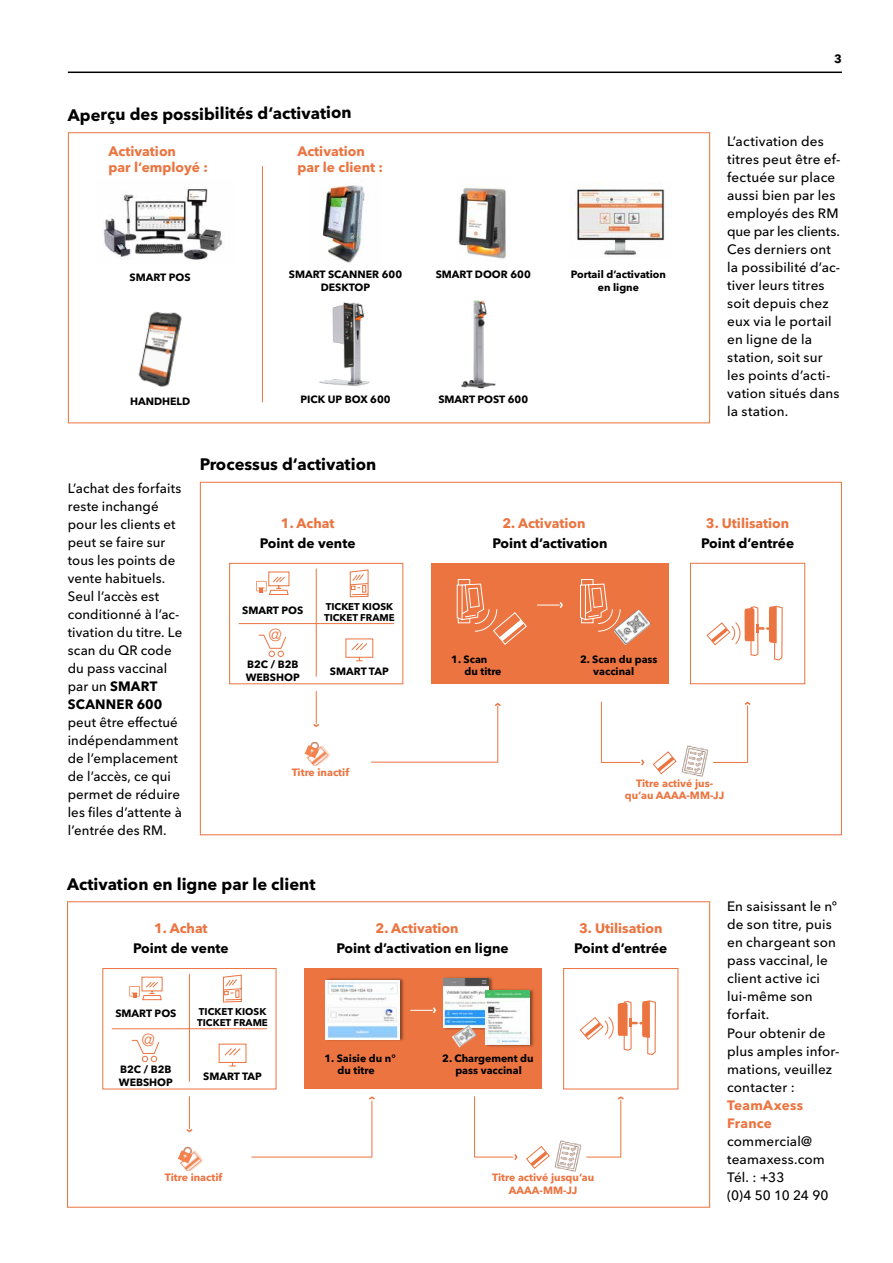
<style>
.page{position:relative;width:893px;height:1263px;background:#fff}
.page>*{position:absolute;margin:0;border:0;box-sizing:border-box;transform-origin:0 0}
.t1{font:300 16.95px "Helvetica Neue";color:#eb7440}
.t2{font:700 16.5px "Avenir Next Cyr";color:#000}
.t3{font:700 13.65px/16.4px "Avenir Next Cyr";color:#eb7440}
.t4{font:700 13.65px "Avenir Next Cyr";color:#000}
.t5{font:500 13.5px/18px "Avenir Next Cyr";letter-spacing:.01em;color:#000}
.t6{font:700 13.5px/18px "Avenir Next Cyr";letter-spacing:.015em;color:#eb7440}
.t7{font:700 12px "Avenir Next Cyr";color:#000}
.t8{font:700 10.5px/12.6px "Avenir Next Cyr";color:#000}
.t9{font:700 10.5px/12.6px "Avenir Next Cyr";color:#eb7440;text-align:center}
.t10{font:700 9.75px/10.5px "Avenir Next Cyr";color:#000}
.s1{font-weight:700}
</style>
<div class="page">
<hr style="left:68px;top:72px;width:774px;height:1px;background:#000">
<img style="left:322px;top:185px;width:43px;height:78px">
<hr style="left:262px;top:166px;width:1px;height:236px;background:#eb7440">
<img style="left:103px;top:189px;width:120px;height:71px">
<img style="left:571px;top:182px;width:99px;height:74px">
<img style="left:319px;top:302px;width:51px;height:85px">
<img style="left:461px;top:300px;width:35px;height:89px">
<img style="left:138px;top:311px;width:44px;height:76px">
<img style="left:458px;top:186px;width:48px;height:75px">
<img style="left:304px;top:741px;width:15px;height:13px">
<svg style="left:305px;top:745px;width:25px;height:21px"></svg>
<hr style="left:316px;top:691px;width:1px;height:33px;background:#eb7440">
<hr style="left:497px;top:706px;width:1px;height:56px;background:#eb7440">
<hr style="left:601px;top:702px;width:1px;height:61px;background:#eb7440">
<hr style="left:239px;top:623px;width:155px;height:1px;background:#eb7440">
<hr style="left:316px;top:568px;width:1px;height:108px;background:#eb7440">
<svg style="left:350px;top:569px;width:19px;height:28px"></svg>
<svg style="left:258px;top:634px;width:28px;height:23px"></svg>
<svg style="left:256px;top:571px;width:34px;height:24px"></svg>
<svg style="left:345px;top:638px;width:28px;height:23px"></svg>
<svg style="left:313px;top:724px;width:6px;height:3px"></svg>
<hr style="left:371px;top:762px;width:127px;height:1px;background:#eb7440">
<hr style="left:713px;top:762px;width:35px;height:1px;background:#eb7440">
<hr style="left:601px;top:762px;width:39px;height:1px;background:#eb7440">
<svg style="left:495px;top:703px;width:6px;height:3px"></svg>
<hr style="left:747px;top:705px;width:1px;height:58px;background:#eb7440">
<svg style="left:745px;top:702px;width:6px;height:3px"></svg>
<svg style="left:641px;top:759px;width:3px;height:6px"></svg>
<svg style="left:652px;top:751px;width:24px;height:24px"></svg>
<img style="left:676px;top:745px;width:33px;height:32px">
<svg style="left:706px;top:606px;width:77px;height:54px"></svg>
<div style="left:229px;top:563px;width:174px;height:121px;border:1px solid #eb7440"></div>
<div style="left:690px;top:563px;width:115px;height:121px;border:1px solid #eb7440"></div>
<div style="left:431px;top:563px;width:238px;height:121px;background:#eb7440"></div>
<svg style="left:537px;top:602px;width:26px;height:6px"></svg>
<svg style="left:456px;top:579px;width:71px;height:66px"></svg>
<svg style="left:580px;top:579px;width:71px;height:66px"></svg>
<img style="left:177px;top:1146px;width:15px;height:13px">
<svg style="left:178px;top:1150px;width:26px;height:21px"></svg>
<hr style="left:189px;top:1096px;width:1px;height:33px;background:#eb7440">
<hr style="left:372px;top:1101px;width:1px;height:56px;background:#eb7440">
<hr style="left:474px;top:1096px;width:1px;height:61px;background:#eb7440">
<hr style="left:112px;top:1028px;width:155px;height:1px;background:#eb7440">
<hr style="left:189px;top:974px;width:1px;height:108px;background:#eb7440">
<svg style="left:223px;top:974px;width:19px;height:28px"></svg>
<svg style="left:131px;top:1040px;width:29px;height:22px"></svg>
<svg style="left:129px;top:976px;width:34px;height:24px"></svg>
<svg style="left:218px;top:1043px;width:29px;height:24px"></svg>
<svg style="left:186px;top:1129px;width:6px;height:3px"></svg>
<hr style="left:251px;top:1157px;width:121px;height:1px;background:#eb7440">
<hr style="left:586px;top:1157px;width:35px;height:1px;background:#eb7440">
<hr style="left:475px;top:1157px;width:38px;height:1px;background:#eb7440">
<svg style="left:369px;top:1096px;width:6px;height:4px"></svg>
<hr style="left:620px;top:1100px;width:1px;height:57px;background:#eb7440">
<svg style="left:618px;top:1096px;width:6px;height:4px"></svg>
<svg style="left:514px;top:1154px;width:4px;height:6px"></svg>
<svg style="left:526px;top:1146px;width:24px;height:23px"></svg>
<img style="left:554px;top:1140px;width:33px;height:32px">
<svg style="left:579px;top:1000px;width:77px;height:55px"></svg>
<div style="left:102px;top:968px;width:174px;height:121px;border:1px solid #eb7440"></div>
<div style="left:563px;top:968px;width:115px;height:121px;border:1px solid #eb7440"></div>
<div style="left:305px;top:968px;width:237px;height:121px;background:#eb7440"></div>
<svg style="left:410px;top:1007px;width:26px;height:6px"></svg>
<img style="left:325px;top:978px;width:79px;height:63px">
<img style="left:325px;top:980px;width:74px;height:59px">
<img style="left:443px;top:977px;width:50px;height:53px">
<img style="left:443px;top:979px;width:46px;height:49px">
<img style="left:452px;top:1025px;width:24px;height:22px">
<img style="left:485px;top:987px;width:49px;height:60px">
<img style="left:486px;top:990px;width:44px;height:55px">
<p class="t2" style="left:68px;top:106px;width:285px;rotate:-1deg">Aperçu des possibilités d‘activation</p>
<p class="t3" style="left:109px;top:143px;width:101px">Activation<br>par l‘employé :</p>
<p class="t3" style="left:297px;top:143px;width:87px">Activation par le client :</p>
<p class="t8" style="left:130px;top:271px;width:63px">SMART POS</p>
<p class="t8" style="left:571px;top:268px;width:97px;text-align:center">Portail d’activation en ligne</p>
<p class="t8" style="left:289px;top:268px;width:115px">SMART SCANNER 600</p>
<p class="t8" style="left:436px;top:268px;width:97px">SMART DOOR 600</p>
<p class="t8" style="left:321px;top:281px;width:51px">DESKTOP</p>
<p class="t8" style="left:130px;top:395px;width:62px">HANDHELD</p>
<p class="t8" style="left:300px;top:392px;width:92px">PICK UP BOX 600</p>
<p class="t8" style="left:438px;top:392px;width:91px">SMART POST 600</p>
<p class="t2" style="left:200px;top:454px;width:178px">Processus d‘activation</p>
<p class="t7" style="left:834px;top:52px;width:9px">3</p>
<p class="t5" style="left:727px;top:132px;width:115px">L’activation des titres peut être ef&shy;fectuée sur place aussi bien par les employés des RM que par les clients.<br>Ces derniers ont la possibilité d’ac&shy;tiver leurs titres soit depuis chez eux via le portail en ligne de la station, soit sur les points d’acti&shy;vation situés dans la station.</p>
<p class="t5" style="left:68px;top:479px;width:116px">L’achat des forfaits reste inchangé pour les clients et peut se faire sur tous les points de vente habituels.<br>Seul l’accès est conditionné à l’ac&shy;tivation du titre. Le scan du QR code du pass vaccinal par un <span class="s1">SMART<br>SCANNER 600</span></p>
<p class="t5" style="left:68px;top:713px;width:116px">peut être effectué indépendamment de l’emplacement de l’accès, ce qui permet de réduire les files d’attente à l’entrée des RM.</p>
<p class="t3" style="left:281px;top:515px;width:55px">1. Achat</p>
<p class="t3" style="left:502px;top:515px;width:85px">2. Activation</p>
<p class="t3" style="left:706px;top:515px;width:85px">3. Utilisation</p>
<p class="t4" style="left:260px;top:535px;width:97px">Point de vente</p>
<p class="t4" style="left:701px;top:535px;width:95px">Point d’entrée</p>
<p class="t4" style="left:492px;top:535px;width:117px">Point d’activation</p>
<p class="t8" style="left:242px;top:604px;width:63px">SMART POS</p>
<p class="t1" style="left:268px;top:621px;width:15px">@</p>
<p class="t8" style="left:246px;top:658px;width:56px">B2C / B2B<br>WEBSHOP</p>
<p class="t10" style="left:324px;top:601px;width:72px">TICKET KIOSK<br>TICKET FRAME</p>
<p class="t8" style="left:330px;top:665px;width:60px">SMART TAP</p>
<p class="t9" style="left:292px;top:766px;width:59px">Titre inactif</p>
<p class="t8" style="left:464px;top:653px;width:39px;text-indent:-13px">1. Scan du titre</p>
<p class="t8" style="left:593px;top:653px;width:66px;text-indent:-13px">2. Scan du pass vaccinal</p>
<p class="t9" style="left:625px;top:777px;width:101px">Titre activé jus&shy;qu‘au AAAA-MM-JJ</p>
<p class="t2" style="left:67px;top:874px;width:250px">Activation en ligne par le client</p>
<p class="t3" style="left:154px;top:920px;width:55px">1. Achat</p>
<p class="t3" style="left:376px;top:920px;width:85px">2. Activation</p>
<p class="t3" style="left:579px;top:920px;width:85px">3. Utilisation</p>
<p class="t4" style="left:133px;top:940px;width:97px">Point de vente</p>
<p class="t4" style="left:574px;top:940px;width:95px">Point d’entrée</p>
<p class="t4" style="left:336px;top:940px;width:174px">Point d’activation en ligne</p>
<p class="t8" style="left:115px;top:1007px;width:63px">SMART POS</p>
<p class="t1" style="left:142px;top:1026px;width:15px">@</p>
<p class="t8" style="left:119px;top:1063px;width:56px">B2C / B2B<br>WEBSHOP</p>
<p class="t10" style="left:197px;top:1007px;width:72px">TICKET KIOSK<br>TICKET FRAME</p>
<p class="t8" style="left:203px;top:1070px;width:60px">SMART TAP</p>
<p class="t9" style="left:165px;top:1171px;width:59px">Titre inactif</p>
<p class="t8" style="left:338px;top:1051px;width:60px;text-indent:-13px">1. Saisie du n° du titre</p>
<p class="t8" style="left:442px;top:1051px;width:93px;text-align:center">2. Chargement du pass vaccinal</p>
<p class="t9" style="left:492px;top:1171px;width:104px">Titre activé jusqu‘au<br>AAAA-MM-JJ</p>
<p class="t5" style="left:727px;top:897px;width:112px">En saisissant le n° de son titre, puis en chargeant son pass vaccinal, le client active ici lui-même son forfait.</p>
<p class="t5" style="left:727px;top:1025px;width:114px">Pour obtenir de plus amples infor&shy;mations, veuillez contacter :</p>
<p class="t6" style="left:727px;top:1096px;width:77px">TeamAxess<br>France</p>
<p class="t5" style="left:727px;top:1133px;width:103px">commercial@ teamaxess.com<br>Tél. : +33<br>(0)4 50 10 24 90</p>
</div>
